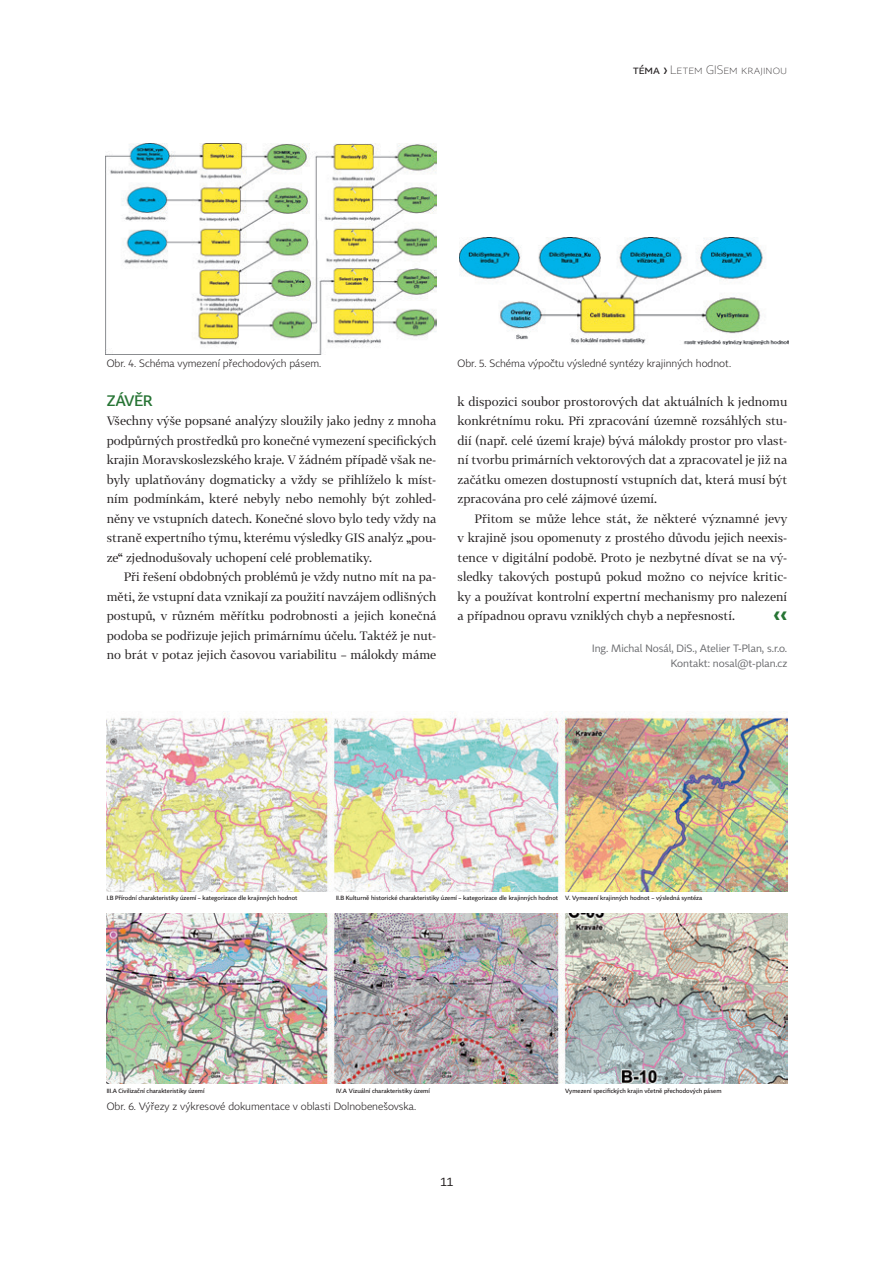
<style>
.page{position:relative;width:894px;height:1264px;background:#fff}
.page>*{position:absolute;margin:0;border:0;box-sizing:border-box;transform-origin:0 0}
.t1{font:500 15px "Tabac Sans";color:#267434}
.t2{font:12px/19.5px "Tabac G2";color:#231f20;text-align:justify}
.t3{font:100 12px "Tabac Sans";letter-spacing:.01em;color:#231f20}
.t4{font:12px "Tabac Slab";color:#231f20}
.t5{font:12px "Tabac Sans";color:#267434}
.t6{font:300 10.5px "Tabac Sans";color:#231f20}
.t7{font:10.5px/15px "Tabac Sans";color:#6c6d70;text-align:right}
.t8{font:500 6px "Tabac Sans";letter-spacing:.005em;color:#231f20}
.s1{font-weight:400}
.s2{font-size:9px}
</style>
<div class="page">
<img style="left:459px;top:238px;width:329px;height:107px">
<img style="left:106px;top:144px;width:330px;height:210px">
<img style="left:107px;top:914px;width:680px;height:170px">
<img style="left:106px;top:712px;width:681px;height:180px">
<p class="t3" style="left:633px;top:62px;width:156px"><span class="s1">téma</span> <span class="s2">❯</span> Letem GISem krajinou</p>
<p class="t6" style="left:107px;top:357px;width:216px">Obr. 4. Schéma vymezení přechodových pásem.</p>
<p class="t6" style="left:457px;top:357px;width:275px">Obr. 5. Schéma výpočtu výsledné syntézy krajinných hodnot.</p>
<p class="t1" style="left:107px;top:391px;width:47px">Závěr</p>
<p class="t2" style="left:107px;top:411px;width:331px">Všechny výše popsané analýzy sloužily jako jedny z mnoha podpůrných prostředků pro konečné vymezení specifických krajin Moravskoslezského kraje. V žádném případě však ne&shy;byly uplatňovány dogmaticky a vždy se přihlíželo k míst&shy;ním podmínkám, které nebyly nebo nemohly být zohled&shy;něny ve vstupních datech. Konečné slovo bylo tedy vždy na straně expertního týmu, kterému výsledky GIS analýz „pou&shy;ze“ zjednodušovaly uchopení celé problematiky.</p>
<p class="t2" style="left:107px;top:567px;width:331px;text-indent:17px">Při řešení obdobných problémů je vždy nutno mít na pa&shy;měti, že vstupní data vznikají za použití navzájem odlišných postupů, v různém měřítku podrobnosti a jejich konečná podoba se podřizuje jejich primárnímu účelu. Taktéž je nut&shy;no brát v potaz jejich časovou variabilitu – málokdy máme</p>
<p class="t2" style="left:457px;top:391px;width:331px">k dispozici soubor prostorových dat aktuálních k jednomu konkrétnímu roku. Při zpracování územně rozsáhlých stu&shy;dií (např. celé území kraje) bývá málokdy prostor pro vlast&shy;ní tvorbu primárních vektorových dat a zpracovatel je již na začátku omezen dostupností vstupních dat, která musí být zpracována pro celé zájmové území.</p>
<p class="t2" style="left:457px;top:508px;width:331px;text-indent:17px">Přitom se může lehce stát, že některé významné jevy v krajině jsou opomenuty z prostého důvodu jejich neexis&shy;tence v digitální podobě. Proto je nezbytné dívat se na vý&shy;sledky takových postupů pokud možno co nejvíce kritic&shy;ky a používat kontrolní expertní mechanismy pro nalezení a případnou opravu vzniklých chyb a nepřesností.</p>
<p class="t5" style="left:773px;top:608px;width:15px">❰❰</p>
<p class="t7" style="left:592px;top:640px;width:197px">Ing. Michal Nosál, DiS., Atelier T-Plan, s.r.o.<br>Kontakt: nosal@t-plan.cz</p>
<p class="t8" style="left:107px;top:894px;width:192px">I.B Přírodní charakteristiky území – kategorizace dle krajinných hodnot</p>
<p class="t8" style="left:336px;top:894px;width:368px">II .B Kulturně historické charakteristiky území – kategorizace dle krajinných hodnot V. Vymezení krajinných hodnot – výsledná syntéza</p>
<p class="t8" style="left:107px;top:1087px;width:99px">III .A Civilizační charakteristiky území</p>
<p class="t8" style="left:336px;top:1087px;width:95px">IV.A Vizuální charakteristiky území</p>
<p class="t8" style="left:565px;top:1087px;width:158px">Vymezení specifických krajin včetně přechodových pásem</p>
<p class="t6" style="left:107px;top:1099px;width:311px">Obr. 6. Výřezy z výkresové dokumentace v oblasti Dolnobenešovska.</p>
<p class="t4" style="left:441px;top:1174px;width:14px">11</p>
</div>
